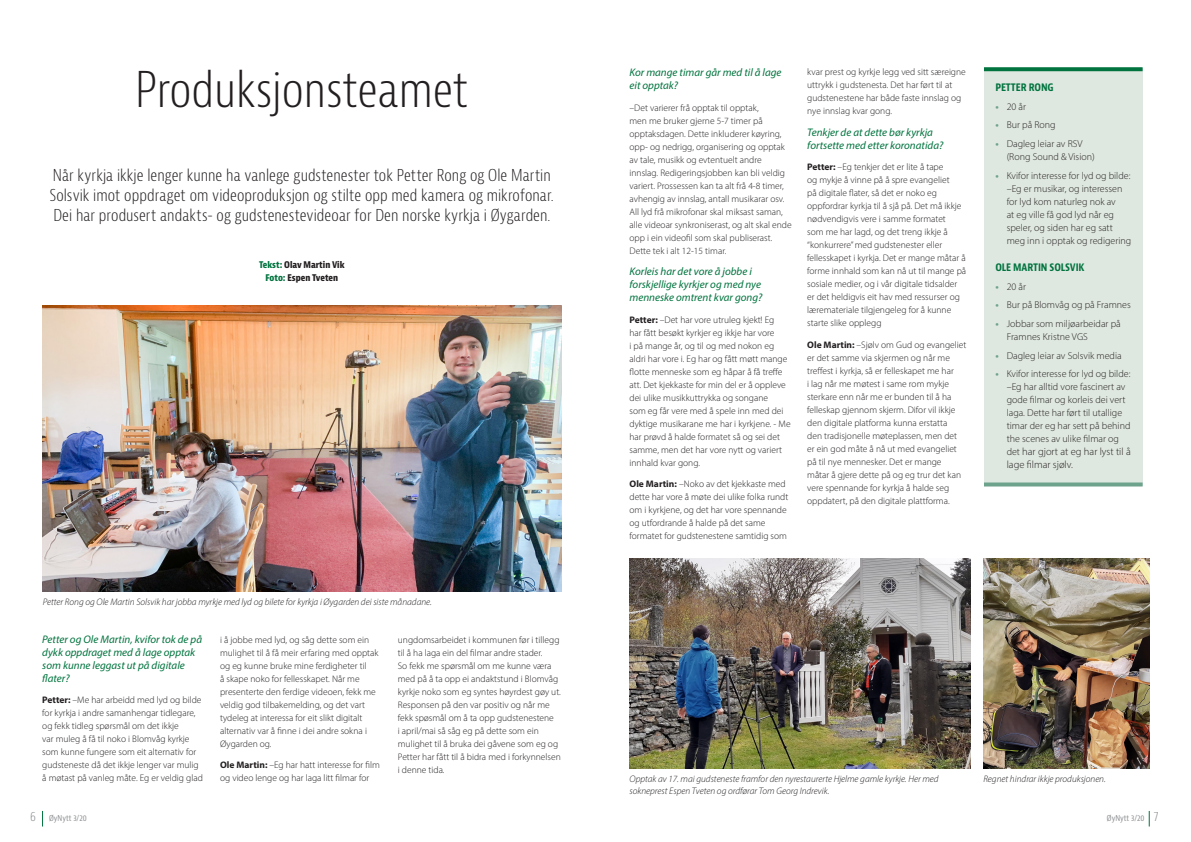
<style>
.page{position:relative;width:1191px;height:842px;background:#fff}
.page>*{position:absolute;margin:0;border:0;box-sizing:border-box;transform-origin:0 0}
.Øynytt_tynn_tittel{font:300 condensed 48px "Bernina Sans";color:#231f20}
.Øynytt_ingress{font:300 condensed 16px/20px "Bernina Sans";letter-spacing:.005em;color:#231f20}
.Øynytt_brødtekst_ute{font:italic 11px/13px "Myriad Pro";color:#00733e}
.Tittel_-_innimellom{font:700 condensed 11px "Bernina Sans";letter-spacing:-.01em;color:#00733e}
.Tittel_-_infoboks{font:700 condensed 11px "Bernina Sans";letter-spacing:-.01em;color:#00733e}
.t1{font:300 10.5px/13px "Myriad Pro";color:#231f20}
.t2{font:300 10px/13px "Myriad Pro";color:#231f20}
.Øynytt_brødtekst_ute-2{font:300 9.5px/13px "Myriad Pro";color:#231f20}
.Øynytt_bildetekst{font:italic 300 9.5px/12px "Myriad Pro";color:#231f20}
.Øynytt_Byline__tekst{font:700 condensed 9px/13px "Bernina Sans";color:#231f20;text-align:center}
.t3{font:condensed 8px "Bernina Sans";color:#8a8c8f}
.s1{color:#00733e}
.s2{font-weight:700}
.s3{font-weight:700;color:#6da28d}
.s4{font-size:10px}
.s5{font-weight:300;font-size:13px}
</style>
<div class="page">
<svg style="left:42px;top:811px;width:1px;height:15px"></svg>
<svg style="left:1149px;top:811px;width:1px;height:15px"></svg>
<img style="left:43px;top:305px;width:518px;height:287px">
<div style="left:984px;top:68px;width:158px;height:417px;background:#dfe8e0"></div>
<svg style="left:984px;top:67px;width:158px;height:4px"></svg>
<svg style="left:984px;top:482px;width:158px;height:4px"></svg>
<img style="left:629px;top:558px;width:341px;height:211px">
<img style="left:984px;top:558px;width:165px;height:211px">
<p class="Øynytt_tynn_tittel" style="left:135px;top:60px;width:335px">Produksjonsteamet</p>
<p class="Øynytt_ingress" style="left:50px;top:165px;width:505px">Når kyrkja ikkje lenger kunne ha vanlege gudstenester tok Petter Rong og Ole Martin<br>Solsvik imot oppdraget om videoproduksjon og stilte opp med kamera og mikrofonar.<br>Dei har produsert andakts- og gudstenestevideoar for Den norske kyrkja i Øygarden.</p>
<p class="Øynytt_Byline__tekst" style="left:259px;top:258px;width:87px"><span class="s1">Tekst:</span> Olav Martin Vik<br><span class="s1">Foto:</span> Espen Tveten</p>
<p class="Øynytt_bildetekst" style="left:43px;top:595px;width:390px">Petter Rong og Ole Martin Solsvik har jobba myrkje med lyd og bilete for kyrkja i Øygarden dei siste månadane.</p>
<p class="Øynytt_brødtekst_ute" style="left:42px;top:632px;width:161px">Petter og Ole Martin, kvifor tok de på dykk oppdraget med å lage opptak som kunne leggast ut på digitale flater?</p>
<p class="Øynytt_brødtekst_ute-2" style="left:42px;top:693px;width:162px"><span class="s2">Petter:</span> –Me har arbeidd med lyd og bilde for kyrkja i andre samanhengar tidlegare, og fekk tidleg spørsmål om det ikkje<br>var muleg å få til noko i Blomvåg kyrkje som kunne fungere som eit alternativ for gudsteneste då det ikkje lenger var mulig å møtast på vanleg måte. Eg er veldig glad</p>
<p class="Øynytt_brødtekst_ute-2" style="left:220px;top:633px;width:160px">i å jobbe med lyd, og såg dette som ein mulighet til å få meir erfaring med opptak og eg kunne bruke mine ferdigheter til<br>å skape noko for fellesskapet. Når me presenterte den ferdige videoen, fekk me veldig god tilbakemelding, og det vart tydeleg at interessa for eit slikt digitalt alternativ var å finne i dei andre sokna i Øygarden og.</p>
<p class="Øynytt_brødtekst_ute-2" style="left:220px;top:758px;width:161px"><span class="s2">Ole Martin:</span> –Eg har hatt interesse for film og video lenge og har laga litt filmar for</p>
<p class="Øynytt_brødtekst_ute-2" style="left:398px;top:633px;width:165px">ungdomsarbeidet i kommunen før i tillegg til å ha laga ein del filmar andre stader.<br>So fekk me spørsmål om me kunne væra med på å ta opp ei andaktstund i Blomvåg kyrkje noko som eg syntes høyrdest gøy ut.<br>Responsen på den var positiv og når me fekk spøsmål om å ta opp gudstenestene<br>i april/mai så såg eg på dette som ein mulighet til å bruka dei gåvene som eg og Petter har fått til å bidra med i forkynnelsen i denne tida.</p>
<p class="Øynytt_brødtekst_ute" style="left:629px;top:66px;width:154px">Kor mange timar går med til å lage eit opptak?</p>
<p class="Øynytt_brødtekst_ute-2" style="left:629px;top:101px;width:164px">–Det varierer frå opptak til opptak,<br>men me bruker gjerne 5-7 timer på opptaksdagen. Dette inkluderer køyring, opp- og nedrigg, organisering og opptak av tale, musikk og evtentuelt andre innslag. Redigeringsjobben kan bli veldig variert. Prossessen kan ta alt frå 4-8 timer, avhengig av innslag, antall musikarar osv.<br>All lyd frå mikrofonar skal miksast saman, alle videoar synkroniserast, og alt skal ende opp i ein videofil som skal publiserast.<br>Dette tek i alt 12-15 timar.</p>
<p class="Øynytt_brødtekst_ute" style="left:629px;top:265px;width:134px">Korleis har det vore å jobbe i forskjellige kyrkjer og med nye menneske omtrent kvar gong?</p>
<p class="Øynytt_brødtekst_ute-2" style="left:629px;top:313px;width:163px"><span class="s2">Petter:</span> –Det har vore utruleg kjekt! Eg<br>har fått besøkt kyrkjer eg ikkje har vore<br>i på mange år, og til og med nokon eg aldri har vore i. Eg har og fått møtt mange flotte menneske som eg håpar å få treffe att. Det kjekkaste for min del er å oppleve dei ulike musikkuttrykka og songane<br>som eg får vere med å spele inn med dei dyktige musikarane me har i kyrkjene. - Me har prøvd å halde formatet så og sei det samme, men det har vore nytt og variert innhald kvar gong.</p>
<p class="Øynytt_brødtekst_ute-2" style="left:629px;top:478px;width:160px"><span class="s2">Ole Martin:</span> –Noko av det kjekkaste med dette har vore å møte dei ulike folka rundt om i kyrkjene, og det har vore spennande og utfordrande å halde på det same formatet for gudstenestene samtidig som</p>
<p class="Øynytt_brødtekst_ute-2" style="left:807px;top:65px;width:160px">kvar prest og kyrkje legg ved sitt særeigne uttrykk i gudstenesta. Det har ført til at gudstenestene har både faste innslag og nye innslag kvar gong.</p>
<p class="Øynytt_brødtekst_ute" style="left:807px;top:125px;width:138px">Tenkjer de at dette bør kyrkja fortsette med etter koronatida?</p>
<p class="Øynytt_brødtekst_ute-2" style="left:807px;top:160px;width:160px"><span class="s2">Petter:</span> –Eg tenkjer det er lite å tape<br>og mykje å vinne på å spre evangeliet<br>på digitale flater, så det er noko eg oppfordrar kyrkja til å sjå på. Det må ikkje nødvendigvis vere i samme formatet<br>som me har lagd, og det treng ikkje å “konkurrere” med gudstenester eller fellesskapet i kyrkja. Det er mange måtar å forme innhald som kan nå ut til mange på sosiale medier, og i vår digitale tidsalder er det heldigvis eit hav med ressurser og læremateriale tilgjengeleg for å kunne starte slike opplegg</p>
<p class="Øynytt_brødtekst_ute-2" style="left:807px;top:338px;width:161px"><span class="s2">Ole Martin:</span> –Sjølv om Gud og evangeliet er det samme via skjermen og når me treffest i kyrkja, så er felleskapet me har<br>i lag når me møtest i same rom mykje sterkare enn når me er bunden til å ha felleskap gjennom skjerm. Difor vil ikkje den digitale platforma kunna erstatta<br>den tradisjonelle møteplassen, men det er ein god måte å nå ut med evangeliet på til nye mennesker. Det er mange<br>måtar å gjere dette på og eg trur det kan vere spennande for kyrkja å halde seg oppdatert, på den digitale plattforma.</p>
<p class="Tittel_-_infoboks" style="left:995px;top:80px;width:60px">PETTER RONG</p>
<p class="t2" style="left:995px;top:100px;width:32px"><span class="s3">•</span> 20 år</p>
<p class="t2" style="left:995px;top:118px;width:62px"><span class="s3">•</span> Bur på Rong</p>
<p class="t2" style="left:1006px;top:137px;width:90px;text-indent:-11px"><span class="s3">•</span> Dagleg leiar av RSV (Rong Sound &amp; Vision)</p>
<p class="t2" style="left:1006px;top:169px;width:126px;text-indent:-11px"><span class="s3">•</span> Kvifor interesse for lyd og bilde: –Eg er musikar, og interessen for lyd kom naturleg nok av<br>at eg ville få god lyd når eg speler, og siden har eg satt meg inn i opptak og redigering</p>
<p class="Tittel_-_innimellom" style="left:995px;top:260px;width:91px">OLE MARTIN SOLSVIK</p>
<p class="t2" style="left:995px;top:280px;width:32px"><span class="s3">•</span> 20 år</p>
<p class="t2" style="left:995px;top:298px;width:137px"><span class="s3">•</span> Bur på Blomvåg og på Framnes</p>
<p class="t2" style="left:1006px;top:317px;width:116px;text-indent:-11px"><span class="s3">•</span> Jobbar som miljøarbeidar på<br>Framnes Kristne VGS</p>
<p class="t2" style="left:995px;top:349px;width:128px"><span class="s3">•</span> Dagleg leiar av Solsvik media</p>
<p class="t2" style="left:1006px;top:367px;width:125px;text-indent:-11px"><span class="s3">•</span> Kvifor interesse for lyd og bilde: –Eg har alltid vore fascinert av gode filmar og korleis dei vert laga. Dette har ført til utallige timar der eg har sett på behind the scenes av ulike filmar og</p>
<p class="t1" style="left:1006px;top:445px;width:126px"><span class="s4">det</span> har gjort at eg har lyst til å lage filmar sjølv.</p>
<p class="Øynytt_bildetekst" style="left:629px;top:772px;width:310px">Opptak av 17. mai gudsteneste framfor den nyrestaurerte Hjelme gamle kyrkje. Her med sokneprest Espen Tveten og ordførar Tom Georg Indrevik.</p>
<p class="Øynytt_bildetekst" style="left:983px;top:772px;width:124px">Regnet hindrar ikkje produksjonen.</p>
<p class="t3" style="left:30px;top:813px;width:58px"><span class="s5">6</span> ØyNytt 3/20</p>
<p class="t3" style="left:1107px;top:813px;width:53px">ØyNytt 3/20 <span class="s5">7</span></p>
</div>
